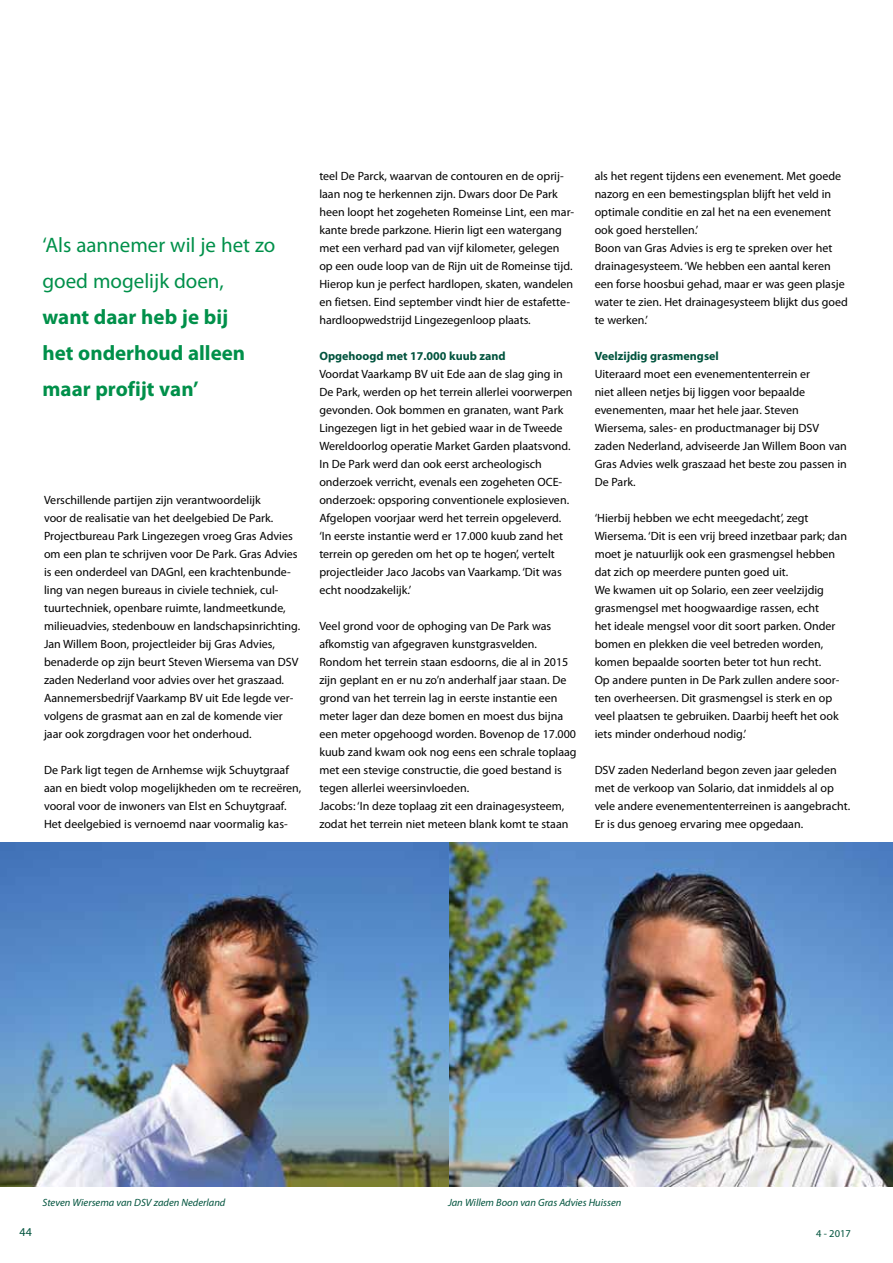
<style>
.page{position:relative;width:893px;height:1263px;background:#fff}
.page>*{position:absolute;margin:0;border:0;box-sizing:border-box;transform-origin:0 0}
.t1{font:700 21px/36px "Myriad Pro";color:#00904a}
.t2{font:21px/36px "Myriad Pro";color:#00904a}
.t3{font:12px/18px "Myriad Pro";color:#000}
.t4{font:700 12px "Myriad Pro";color:#00533d}
.t5{font:12px "Myriad Pro";color:#00533d}
.t6{font:italic 10.5px "Myriad Pro";color:#00533d}
.t7{font:10.5px "Myriad Pro";color:#00533d}
</style>
<div class="page">
<img style="left:0;top:842px;width:893px;height:344px">
<h1 class="t2" style="left:43px;top:227px;width:234px">‘Als aannemer wil je het zo goed mogelijk doen,</h1>
<h1 class="t1" style="left:43px;top:298px;width:204px">want daar heb je bij het onderhoud alleen maar profijt van’</h1>
<p class="t3" style="left:44px;top:491px;width:258px">Verschillende partijen zijn verantwoordelijk<br>voor de realisatie van het deelgebied De Park.<br>Projectbureau Park Lingezegen vroeg Gras Advies om een plan te schrijven voor De Park. Gras Advies is een onderdeel van DAGnl, een krachtenbunde&shy;ling van negen bureaus in civiele techniek, cul&shy;tuurtechniek, openbare ruimte, landmeetkunde, milieuadvies, stedenbouw en landschapsinrichting.<br>Jan Willem Boon, projectleider bij Gras Advies, benaderde op zijn beurt Steven Wiersema van DSV zaden Nederland voor advies over het graszaad.<br>Aannemersbedrijf Vaarkamp BV uit Ede legde ver&shy;volgens de grasmat aan en zal de komende vier jaar ook zorgdragen voor het onderhoud.</p>
<p class="t3" style="left:44px;top:761px;width:259px">De Park ligt tegen de Arnhemse wijk Schuytgraaf aan en biedt volop mogelijkheden om te recreëren, vooral voor de inwoners van Elst en Schuytgraaf.<br>Het deelgebied is vernoemd naar voormalig kas-</p>
<p class="t3" style="left:319px;top:167px;width:256px">teel De Parck, waarvan de contouren en de oprij&shy;laan nog te herkennen zijn. Dwars door De Park heen loopt het zogeheten Romeinse Lint, een mar&shy;kante brede parkzone. Hierin ligt een watergang met een verhard pad van vijf kilometer, gelegen op een oude loop van de Rijn uit de Romeinse tijd.<br>Hierop kun je perfect hardlopen, skaten, wandelen en fietsen. Eind september vindt hier de estafette&shy;hardloopwedstrijd Lingezegenloop plaats.</p>
<p class="t4" style="left:319px;top:348px;width:188px">Opgehoogd met 17.000 kuub zand</p>
<p class="t3" style="left:319px;top:365px;width:255px">Voordat Vaarkamp BV uit Ede aan de slag ging in De Park, werden op het terrein allerlei voorwerpen gevonden. Ook bommen en granaten, want Park Lingezegen ligt in het gebied waar in de Tweede Wereldoorlog operatie Market Garden plaatsvond.<br>In De Park werd dan ook eerst archeologisch onderzoek verricht, evenals een zogeheten OCE&shy;onderzoek: opsporing conventionele explosieven.<br>Afgelopen voorjaar werd het terrein opgeleverd. ‘In eerste instantie werd er 17.000 kuub zand het terrein op gereden om het op te hogen’, vertelt projectleider Jaco Jacobs van Vaarkamp. ‘Dit was echt noodzakelijk.’</p>
<p class="t3" style="left:319px;top:617px;width:259px">Veel grond voor de ophoging van De Park was afkomstig van afgegraven kunstgrasvelden.<br>Rondom het terrein staan esdoorns, die al in 2015 zijn geplant en er nu zo’n anderhalf jaar staan. De grond van het terrein lag in eerste instantie een meter lager dan deze bomen en moest dus bijna een meter opgehoogd worden. Bovenop de 17.000 kuub zand kwam ook nog eens een schrale toplaag met een stevige constructie, die goed bestand is tegen allerlei weersinvloeden.<br>Jacobs: ‘In deze toplaag zit een drainagesysteem, zodat het terrein niet meteen blank komt te staan</p>
<p class="t3" style="left:595px;top:167px;width:255px">als het regent tijdens een evenement. Met goede nazorg en een bemestingsplan blijft het veld in optimale conditie en zal het na een evenement ook goed herstellen.’<br>Boon van Gras Advies is erg te spreken over het drainagesysteem. ‘We hebben een aantal keren een forse hoosbui gehad, maar er was geen plasje water te zien. Het drainagesysteem blijkt dus goed te werken.’</p>
<p class="t4" style="left:595px;top:348px;width:126px">Veelzijdig grasmengsel</p>
<p class="t3" style="left:595px;top:365px;width:254px">Uiteraard moet een evenemententerrein er<br>niet alleen netjes bij liggen voor bepaalde evenementen, maar het hele jaar. Steven Wiersema, sales- en productmanager bij DSV zaden Nederland, adviseerde Jan Willem Boon van Gras Advies welk graszaad het beste zou passen in De Park.</p>
<p class="t3" style="left:595px;top:509px;width:254px">‘Hierbij hebben we echt meegedacht’, zegt Wiersema. ‘Dit is een vrij breed inzetbaar park; dan moet je natuurlijk ook een grasmengsel hebben dat zich op meerdere punten goed uit.<br>We kwamen uit op Solario, een zeer veelzijdig grasmengsel met hoogwaardige rassen, echt<br>het ideale mengsel voor dit soort parken. Onder bomen en plekken die veel betreden worden, komen bepaalde soorten beter tot hun recht.<br>Op andere punten in De Park zullen andere soor&shy;ten overheersen. Dit grasmengsel is sterk en op veel plaatsen te gebruiken. Daarbij heeft het ook iets minder onderhoud nodig.’</p>
<p class="t3" style="left:595px;top:761px;width:257px">DSV zaden Nederland begon zeven jaar geleden met de verkoop van Solario, dat inmiddels al op vele andere evenemententerreinen is aangebracht.<br>Er is dus genoeg ervaring mee opgedaan.</p>
<p class="t6" style="left:43px;top:1196px;width:184px">Steven Wiersema van DSV zaden Nederland</p>
<p class="t6" style="left:448px;top:1196px;width:175px">Jan Willem Boon van Gras Advies Huissen</p>
<p class="t5" style="left:20px;top:1224px;width:14px">44</p>
<p class="t7" style="left:816px;top:1227px;width:36px">4 - 2017</p>
</div>
